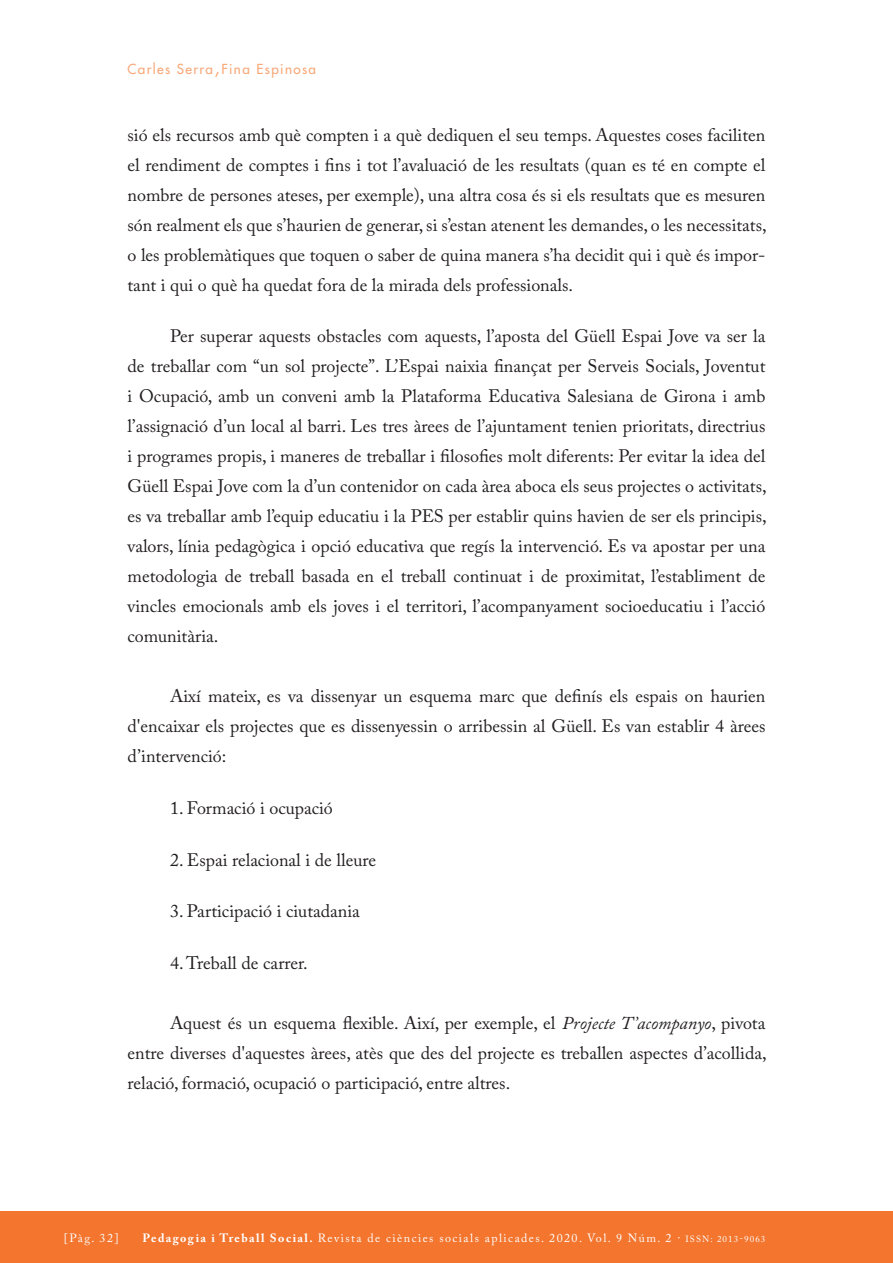
<style>
.page{position:relative;width:893px;height:1263px;background:#fff}
.page>*{position:absolute;margin:0;border:0;box-sizing:border-box;transform-origin:0 0}
.TEXT_COMU{font:18px/30px "Adobe Caslon Pro";color:#231f20;text-align:justify}
.CAPÇALERA_ESQUERRA{font:13.5px "Futura";letter-spacing:.1em;color:#f8a877}
.t1{font:12px "Adobe Caslon Pro";letter-spacing:.12em;color:#fff}
.s1{font-size:18px}
.s2{font-style:italic}
.s3{font-weight:700}
.s4{font-size:9px}
</style>
<div class="page">
<div style="left:0;top:1212px;width:893px;height:51px;background:#f3752e"></div>
<p class="CAPÇALERA_ESQUERRA" style="left:128px;top:60px;width:190px">Carles Serra<span class="s1">,</span>Fina Espinosa</p>
<p class="TEXT_COMU" style="left:128px;top:120px;width:641px">sió els recursos amb què compten i a què dediquen el seu temps. Aquestes coses faciliten el rendiment de comptes i fins i tot l’avaluació de les resultats (quan es té en compte el nombre de persones ateses, per exemple), una altra cosa és si els resultats que es mesuren són realment els que s’haurien de generar, si s’estan atenent les demandes, o les necessitats, o les problemàtiques que toquen o saber de quina manera s’ha decidit qui i què és impor&shy;tant i qui o què ha quedat fora de la mirada dels professionals.</p>
<p class="TEXT_COMU" style="left:128px;top:321px;width:641px;text-indent:43px">Per superar aquests obstacles com aquests, l’aposta del Güell Espai Jove va ser la de treballar com “un sol projecte”. L’Espai naixia finançat per Serveis Socials, Joventut i Ocupació, amb un conveni amb la Plataforma Educativa Salesiana de Girona i amb l’assignació d’un local al barri. Les tres àrees de l’ajuntament tenien prioritats, directrius i programes propis, i maneres de treballar i filosofies molt diferents: Per evitar la idea del Güell Espai Jove com la d’un contenidor on cada àrea aboca els seus projectes o activitats, es va treballar amb l’equip educatiu i la PES per establir quins havien de ser els principis, valors, línia pedagògica i opció educativa que regís la intervenció. Es va apostar per una metodologia de treball basada en el treball continuat i de proximitat, l’establiment de vincles emocionals amb els joves i el territori, l’acompanyament socioeducatiu i l’acció comunitària.</p>
<p class="TEXT_COMU" style="left:128px;top:681px;width:639px;text-indent:43px">Així mateix, es va dissenyar un esquema marc que definís els espais on haurien d'encaixar els projectes que es dissenyessin o arribessin al Güell. Es van establir 4 àrees d’intervenció:</p>
<p class="TEXT_COMU" style="left:170px;top:793px;width:164px">1. Formació i ocupació</p>
<p class="TEXT_COMU" style="left:170px;top:844px;width:208px">2. Espai relacional i de lleure</p>
<p class="TEXT_COMU" style="left:170px;top:896px;width:191px">3. Participació i ciutadania</p>
<p class="TEXT_COMU" style="left:170px;top:948px;width:139px">4. Treball de carrer.</p>
<p class="TEXT_COMU" style="left:128px;top:1008px;width:641px;text-indent:43px">Aquest és un esquema flexible. Així, per exemple, el <span class="s2">Projecte T’acompanyo</span>, pivota entre diverses d'aquestes àrees, atès que des del projecte es treballen aspectes d’acollida, relació, formació, ocupació o participació, entre altres.</p>
<p class="t1" style="left:64px;top:1231px;width:56px">[Pàg. 32]</p>
<p class="t1" style="left:143px;top:1231px;width:624px"><span class="s3">Pedagogia i Treball Social.</span> Revista de ciències socials aplicades. 2020. Vol. 9 Núm. 2 · <span class="s4">ISSN: 2013-9063</span></p>
</div>
